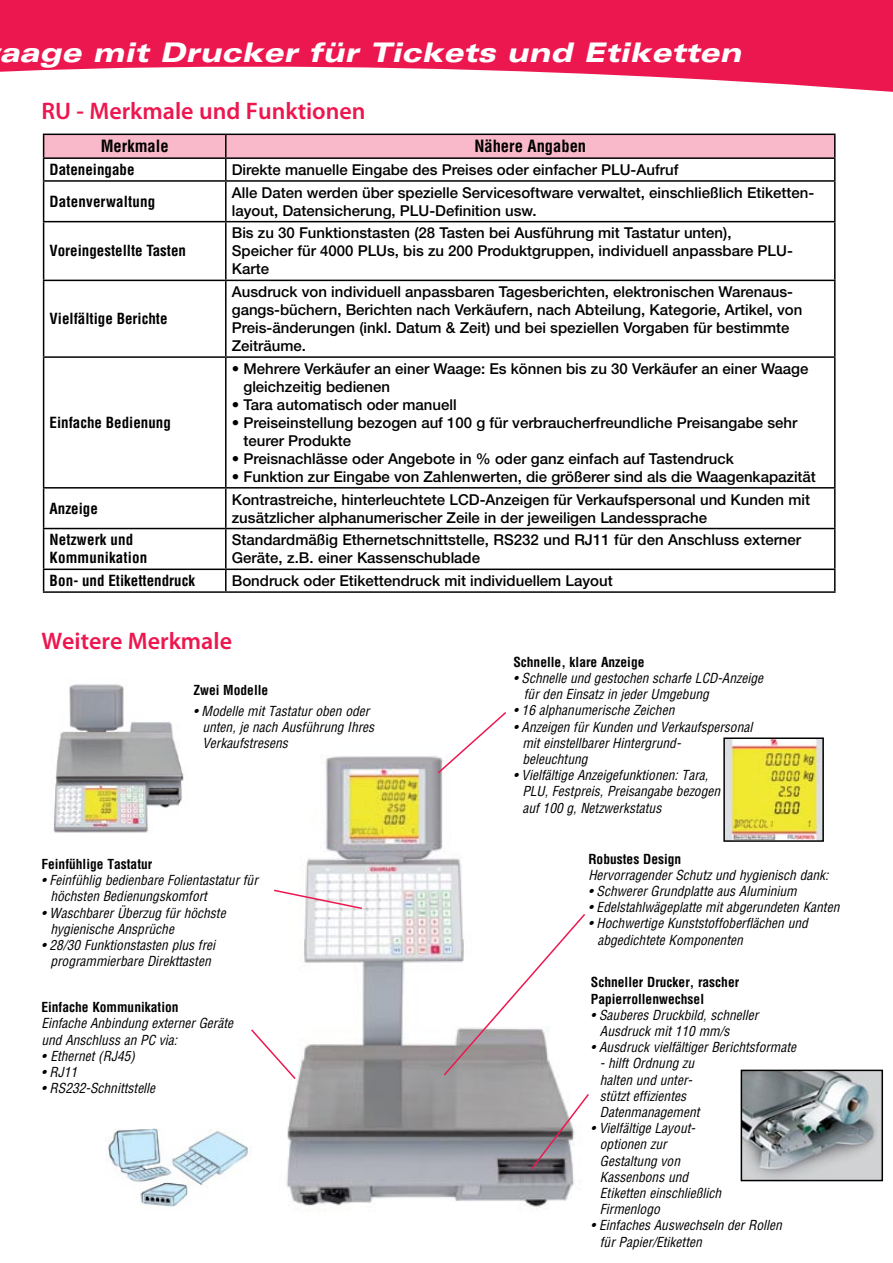
<style>
.page{position:relative;width:893px;height:1263px;background:#fff}
.page>*{position:absolute;margin:0;border:0;box-sizing:border-box;transform-origin:0 0}
.t1{font:italic 900 expanded 27px "Univers";color:#fff}
.t2{font:600 24px "Myriad Pro";color:#ed174f}
.t3{font:700 condensed 16.5px "Helvetica LT Std";color:#000}
.t4{font:500 15px/18px "Helvetica Neue LT Std";color:#000}
.t5{font:700 condensed 15px/18px "Helvetica LT Std";color:#000}
.t6{font:italic condensed 13.5px/16.2px "Helvetica LT Std";color:#000}
.t7{font:700 condensed 13.5px/16.2px "Helvetica LT Std";color:#000}
</style>
<div class="page">
<svg style="left:0;top:0;width:893px;height:157px;fill:#ed174f"></svg>
<img style="left:286px;top:756px;width:288px;height:453px">
<img style="left:53px;top:684px;width:131px;height:149px">
<img style="left:726px;top:740px;width:95px;height:99px">
<div style="left:723px;top:737px;width:101px;height:105px;border:2px solid #000"></div>
<img style="left:107px;top:1128px;width:145px;height:79px">
<svg style="left:436px;top:712px;width:72px;height:63px"></svg>
<svg style="left:442px;top:912px;width:143px;height:165px"></svg>
<svg style="left:274px;top:888px;width:90px;height:22px"></svg>
<svg style="left:530px;top:1092px;width:59px;height:78px"></svg>
<svg style="left:251px;top:1028px;width:46px;height:53px"></svg>
<hr style="left:834px;top:135px;width:2px;height:22px;background:#000">
<svg style="left:43px;top:134px;width:792px;height:46px"></svg>
<hr style="left:226px;top:157px;width:609px;height:2px;background:#000">
<hr style="left:225px;top:159px;width:2px;height:21px;background:#000">
<hr style="left:834px;top:159px;width:2px;height:21px;background:#000">
<hr style="left:43px;top:180px;width:183px;height:2px;background:#000">
<hr style="left:43px;top:182px;width:1px;height:39px;background:#000">
<hr style="left:226px;top:180px;width:609px;height:2px;background:#000">
<hr style="left:225px;top:182px;width:2px;height:39px;background:#000">
<hr style="left:834px;top:182px;width:2px;height:39px;background:#000">
<hr style="left:43px;top:221px;width:183px;height:1px;background:#000">
<hr style="left:43px;top:222px;width:1px;height:58px;background:#000">
<hr style="left:226px;top:221px;width:609px;height:1px;background:#000">
<hr style="left:225px;top:222px;width:2px;height:58px;background:#000">
<hr style="left:834px;top:222px;width:2px;height:58px;background:#000">
<hr style="left:43px;top:280px;width:183px;height:1px;background:#000">
<hr style="left:43px;top:281px;width:1px;height:75px;background:#000">
<hr style="left:226px;top:280px;width:609px;height:1px;background:#000">
<hr style="left:225px;top:281px;width:2px;height:75px;background:#000">
<hr style="left:834px;top:281px;width:2px;height:75px;background:#000">
<hr style="left:43px;top:356px;width:183px;height:2px;background:#000">
<hr style="left:43px;top:358px;width:1px;height:129px;background:#000">
<hr style="left:226px;top:356px;width:609px;height:2px;background:#000">
<hr style="left:225px;top:358px;width:2px;height:129px;background:#000">
<hr style="left:834px;top:358px;width:2px;height:129px;background:#000">
<hr style="left:43px;top:487px;width:183px;height:2px;background:#000">
<hr style="left:43px;top:489px;width:1px;height:39px;background:#000">
<hr style="left:226px;top:487px;width:609px;height:2px;background:#000">
<hr style="left:225px;top:489px;width:2px;height:39px;background:#000">
<hr style="left:834px;top:489px;width:2px;height:39px;background:#000">
<hr style="left:43px;top:528px;width:183px;height:1px;background:#000">
<hr style="left:43px;top:529px;width:1px;height:39px;background:#000">
<hr style="left:226px;top:528px;width:609px;height:1px;background:#000">
<hr style="left:225px;top:529px;width:2px;height:39px;background:#000">
<hr style="left:834px;top:529px;width:2px;height:39px;background:#000">
<hr style="left:43px;top:568px;width:183px;height:2px;background:#000">
<svg style="left:43px;top:570px;width:1px;height:21px"></svg>
<hr style="left:226px;top:568px;width:609px;height:2px;background:#000">
<hr style="left:225px;top:570px;width:2px;height:21px;background:#000">
<hr style="left:834px;top:570px;width:2px;height:21px;background:#000">
<hr style="left:43px;top:591px;width:183px;height:2px;background:#000">
<hr style="left:226px;top:591px;width:609px;height:2px;background:#000">
<img style="left:744px;top:1073px;width:136px;height:105px">
<div style="left:741px;top:1070px;width:142px;height:111px;border:2px solid #000"></div>
<h1 class="t1" style="left:-1px;top:37px;width:744px">aage mit Drucker für Tickets und Etiketten</h1>
<h2 class="t2" style="left:41px;top:95px;width:326px">RU - Merkmale und Funktionen</h2>
<p class="t3" style="left:101px;top:136px;width:69px">Merkmale</p>
<p class="t3" style="left:474px;top:136px;width:113px">Nähere Angaben</p>
<p class="t5" style="left:50px;top:160px;width:87px">Dateneingabe</p>
<p class="t4" style="left:232px;top:160px;width:448px">Direkte manuelle Eingabe des Preises oder einfacher PLU-Aufruf</p>
<p class="t5" style="left:50px;top:192px;width:107px">Datenverwaltung</p>
<p class="t4" style="left:232px;top:183px;width:584px">Alle Daten werden über spezielle Servicesoftware verwaltet, einschließlich Etiketten&shy;layout, Datensicherung, PLU-Definition usw.</p>
<p class="t5" style="left:50px;top:242px;width:138px">Voreingestellte Tasten</p>
<p class="t4" style="left:232px;top:224px;width:563px">Bis zu 30 Funktionstasten (28 Tasten bei Ausführung mit Tastatur unten),<br>Speicher für 4000 PLUs, bis zu 200 Produktgruppen, individuell anpassbare PLU-<br>Karte</p>
<p class="t5" style="left:50px;top:310px;width:119px">Vielfältige Berichte</p>
<p class="t5" style="left:50px;top:413px;width:123px">Einfache Bedienung</p>
<p class="t4" style="left:232px;top:283px;width:572px">Ausdruck von individuell anpassbaren Tagesberichten, elektronischen Warenaus&shy;gangs-büchern, Berichten nach Verkäufern, nach Abteilung, Kategorie, Artikel, von Preis-änderungen (inkl. Datum &amp; Zeit) und bei speziellen Vorgaben für bestimmte Zeiträume.</p>
<p class="t4" style="left:243px;top:359px;width:567px;text-indent:-12px">• Mehrere Verkäufer an einer Waage: Es können bis zu 30 Verkäufer an einer Waage gleichzeitig bedienen</p>
<p class="t4" style="left:232px;top:395px;width:226px">• Tara automatisch oder manuell</p>
<p class="t4" style="left:243px;top:413px;width:555px;text-indent:-12px">• Preiseinstellung bezogen auf 100 g für verbraucherfreundliche Preisangabe sehr teurer Produkte</p>
<p class="t4" style="left:232px;top:449px;width:504px">• Preisnachlässe oder Angebote in % oder ganz einfach auf Tastendruck</p>
<p class="t4" style="left:232px;top:467px;width:586px">• Funktion zur Eingabe von Zahlenwerten, die größerer sind als die Waagenkapazität</p>
<p class="t5" style="left:50px;top:499px;width:50px">Anzeige</p>
<p class="t4" style="left:232px;top:490px;width:580px">Kontrastreiche, hinterleuchtete LCD-Anzeigen für Verkaufspersonal und Kunden mit zusätzlicher alphanumerischer Zeile in der jeweiligen Landessprache</p>
<p class="t5" style="left:50px;top:531px;width:99px">Netzwerk und<br>Kommunikation</p>
<p class="t4" style="left:232px;top:531px;width:571px">Standardmäßig Ethernetschnittstelle, RS232 und RJ11 für den Anschluss externer<br>Geräte, z.B. einer Kassenschublade</p>
<p class="t5" style="left:50px;top:571px;width:147px">Bon- und Etikettendruck</p>
<p class="t4" style="left:232px;top:571px;width:382px">Bondruck oder Etikettendruck mit individuellem Layout</p>
<h2 class="t2" style="left:41px;top:626px;width:192px">Weitere Merkmale</h2>
<p class="t7" style="left:193px;top:681px;width:76px">Zwei Modelle</p>
<p class="t6" style="left:202px;top:703px;width:173px;text-indent:-9px">• Modelle mit Tastatur oben oder unten, je nach Ausführung Ihres<br>Verkaufstresens</p>
<p class="t7" style="left:41px;top:856px;width:112px">Feinfühlige Tastatur</p>
<p class="t6" style="left:50px;top:872px;width:209px;text-indent:-9px">• Feinfühlig bedienbare Folientastatur für höchsten Bedienungskomfort</p>
<p class="t6" style="left:50px;top:905px;width:177px;text-indent:-9px">• Waschbarer Überzug für höchste hygienische Ansprüche</p>
<p class="t6" style="left:41px;top:937px;width:175px;text-align:center">• 28/30 Funktionstasten plus frei programmierbare Direkttasten</p>
<p class="t7" style="left:41px;top:999px;width:139px">Einfache Kommunikation</p>
<p class="t6" style="left:41px;top:1015px;width:193px">Einfache Anbindung externer Geräte und Anschluss an PC via:</p>
<p class="t6" style="left:41px;top:1048px;width:95px">• Ethernet (RJ45)</p>
<p class="t6" style="left:41px;top:1064px;width:37px">• RJ11</p>
<p class="t6" style="left:41px;top:1080px;width:115px">• RS232-Schnittstelle</p>
<p class="t7" style="left:513px;top:654px;width:133px">Schnelle, klare Anzeige</p>
<p class="t6" style="left:524px;top:670px;width:241px;text-indent:-11px">• Schnelle und gestochen scharfe LCD-Anzeige für den Einsatz in jeder Umgebung</p>
<p class="t6" style="left:513px;top:702px;width:163px">• 16 alphanumerische Zeichen</p>
<p class="t6" style="left:522px;top:719px;width:231px;text-indent:-9px">• Anzeigen für Kunden und Verkaufspersonal mit einstellbarer Hintergrund-<br>beleuchtung</p>
<p class="t6" style="left:522px;top:767px;width:199px;text-indent:-9px">• Vielfältige Anzeigefunktionen: Tara,<br>PLU, Festpreis, Preisangabe bezogen auf 100 g, Netzwerkstatus</p>
<p class="t7" style="left:588px;top:850px;width:94px">Robustes Design</p>
<p class="t6" style="left:588px;top:867px;width:242px">Hervorragender Schutz und hygienisch dank:</p>
<p class="t6" style="left:588px;top:883px;width:210px">• Schwerer Grundplatte aus Aluminium</p>
<p class="t6" style="left:588px;top:899px;width:253px">• Edelstahlwägeplatte mit abgerundeten Kanten</p>
<p class="t6" style="left:597px;top:916px;width:212px;text-indent:-9px">• Hochwertige Kunststoffoberflächen und abgedichtete Komponenten</p>
<p class="t7" style="left:591px;top:974px;width:150px">Schneller Drucker, rascher<br>Papierrollenwechsel</p>
<p class="t6" style="left:600px;top:1007px;width:160px;text-indent:-9px">• Sauberes Druckbild, schneller<br>Ausdruck mit 110 mm/s</p>
<p class="t6" style="left:591px;top:1039px;width:207px">• Ausdruck vielfältiger Berichtsformate</p>
<p class="t6" style="left:600px;top:1055px;width:101px">- hilft Ordnung zu halten und unter&shy;stützt effizientes<br>Datenmanagement</p>
<p class="t6" style="left:600px;top:1120px;width:123px;text-indent:-9px">• Vielfältige Layout&shy;optionen zur<br>Gestaltung von<br>Kassenbons und<br>Etiketten einschließlich<br>Firmenlogo</p>
<p class="t6" style="left:600px;top:1217px;width:184px;text-indent:-9px">• Einfaches Auswechseln der Rollen für Papier/Etiketten</p>
</div>
